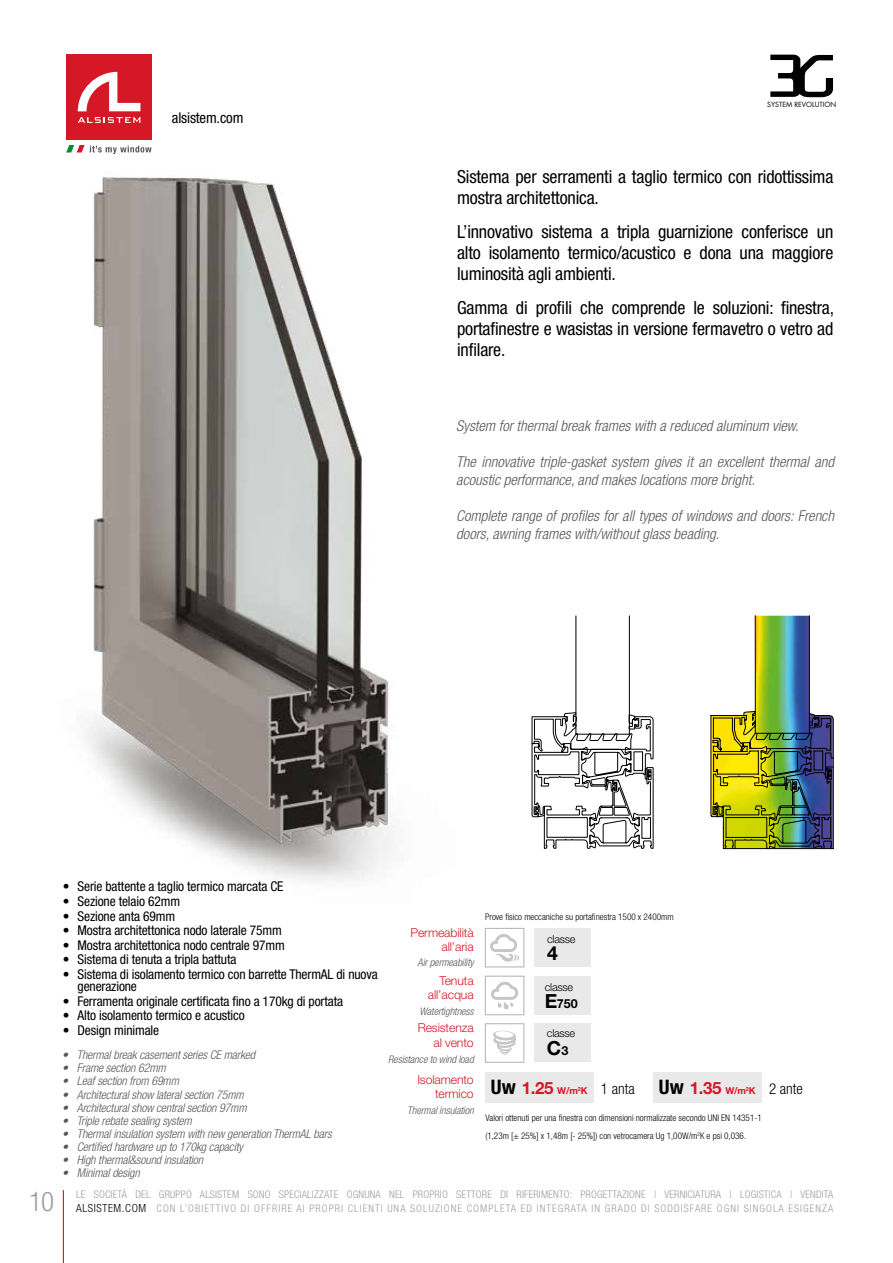
<style>
.page{position:relative;width:893px;height:1263px;background:#fff}
.page>*{position:absolute;margin:0;border:0;box-sizing:border-box;transform-origin:0 0}
.t1{font:300 condensed 27px "Helvetica Neue LT Std";color:#9d9d9c}
.t2{font:700 19.35px "Helvetica Neue LT Pro";color:#000}
.t3{font:condensed 18px/21px "Helvetica Neue LT Std";letter-spacing:-.01em;color:#000;text-align:justify}
.t4{font:700 16.95px "Helvetica Neue LT Pro";color:#d61726}
.t5{font:italic 300 condensed 15px/18px "Helvetica Neue LT Std";color:#575756}
.t6{font:300 condensed 15px "Helvetica Neue LT Std";color:#000}
.t7{font:condensed 14.85px "Helvetica Neue LT Std";letter-spacing:-.01em;color:#000}
.t8{font:condensed 13.5px/12px "Helvetica Neue LT Std";letter-spacing:-.01em;color:#000}
.t9{font:700 12.45px "Helvetica Neue LT Pro";color:#000}
.t10{font:300 12.15px/14.2px "Helvetica Neue LT Pro";letter-spacing:-.01em;color:#d61726;text-align:right}
.t11{font:italic 300 condensed 12px "Helvetica Neue LT Std";letter-spacing:-.01em;color:#575756}
.t12{font:300 condensed 11.25px "Helvetica Neue LT Std";letter-spacing:.055em;color:#000}
.t13{font:300 10.95px "Helvetica Neue LT Pro";letter-spacing:-.025em;color:#000}
.t14{font:300 condensed 10.5px/13.5px "Helvetica Neue LT Std";letter-spacing:.015em;color:#9d9d9c;text-align:right}
.t15{font:italic 300 condensed 10.5px "Helvetica Neue LT Std";letter-spacing:-.01em;color:#575756}
.t16{font:300 condensed 9.15px/17.7px "Helvetica Neue LT Std";color:#000}
.t17{font:6.9px "Futura Std";color:#000}
.s1{font-size:19.35px}
.s2{font-size:12.45px}
.s3{font-weight:700;font-size:19.95px}
.s4{font-family:"Helvetica Neue LT Pro";font-weight:700;font-stretch:normal;font-size:16.95px;color:#d61726}
.s5{font-family:"Helvetica Neue LT Pro";font-weight:700;font-stretch:normal;font-size:9.6px;color:#d61726}
.s6{font-family:"Helvetica Neue LT Std";font-stretch:condensed;font-size:19.95px;color:#000}
.s7{font-size:9.6px}
</style>
<div class="page">
<hr style="left:63px;top:1190px;width:1px;height:73px;background:#d61726">
<div style="left:66px;top:54px;width:86px;height:86px;background:#d61726"></div>
<svg style="left:78px;top:117px;width:62px;height:6px"></svg>
<svg style="left:78px;top:72px;width:62px;height:39px"></svg>
<svg style="left:66px;top:145px;width:86px;height:9px"></svg>
<img style="left:85px;top:176px;width:653px;height:789px">
<svg style="left:770px;top:55px;width:63px;height:42px"></svg>
<div style="left:653px;top:1072px;width:109px;height:30px;background:#e9e9e9"></div>
<div style="left:485px;top:1072px;width:109px;height:30px;background:#e9e9e9"></div>
<hr style="left:576px;top:616px;width:1px;height:118px;background:#000">
<hr style="left:629px;top:616px;width:1px;height:118px;background:#000">
<svg style="left:531px;top:712px;width:123px;height:149px"></svg>
<div style="left:534px;top:928px;width:57px;height:39px;background:#e9e9e9"></div>
<div style="left:534px;top:976px;width:57px;height:38px;background:#e9e9e9"></div>
<div style="left:534px;top:1023px;width:57px;height:39px;background:#e9e9e9"></div>
<div style="left:485px;top:976px;width:39px;height:39px;border:1px solid #b3b2b2"></div>
<svg style="left:491px;top:982px;width:27px;height:28px"></svg>
<div style="left:485px;top:928px;width:39px;height:39px;border:1px solid #b3b2b2"></div>
<svg style="left:490px;top:934px;width:30px;height:28px"></svg>
<div style="left:485px;top:1023px;width:39px;height:39px;border:1px solid #b3b2b2"></div>
<svg style="left:493px;top:1030px;width:23px;height:25px"></svg>
<img style="left:711px;top:616px;width:122px;height:233px">
<p class="t7" style="left:172px;top:109px;width:73px">alsistem.com</p>
<p class="t17" style="left:767px;top:100px;width:70px">SYSTEM REVOLUTION</p>
<h3 class="t3" style="left:457px;top:166px;width:378px">Sistema per serramenti a taglio termico con ridottissima mostra architettonica.</h3>
<h3 class="t3" style="left:457px;top:221px;width:378px">L’innovativo sistema a tripla guarnizione conferisce un alto isolamento termico/acustico e dona una maggiore luminosità agli ambienti.</h3>
<h3 class="t3" style="left:457px;top:297px;width:378px">Gamma di profili che comprende le soluzioni: finestra, portafinestre e wasistas in versione fermavetro o vetro ad infilare.</h3>
<p class="t5" style="left:456px;top:417px;width:344px">System for thermal break frames with a reduced aluminum view.</p>
<p class="t5" style="left:456px;top:453px;width:379px">The innovative triple-gasket system gives it an excellent thermal and acoustic performance, and makes locations more bright.</p>
<p class="t5" style="left:456px;top:507px;width:379px">Complete range of profiles for all types of windows and doors: French doors, awning frames with/without glass beading.</p>
<p class="t8" style="left:63px;top:880px;width:222px">• Serie battente a taglio termico marcata CE</p>
<p class="t8" style="left:63px;top:895px;width:119px">• Sezione telaio 62mm</p>
<p class="t8" style="left:63px;top:910px;width:114px">• Sezione anta 69mm</p>
<p class="t8" style="left:63px;top:924px;width:220px">• Mostra architettonica nodo laterale 75mm</p>
<p class="t8" style="left:63px;top:939px;width:223px">• Mostra architettonica nodo centrale 97mm</p>
<p class="t8" style="left:63px;top:953px;width:175px">• Sistema di tenuta a tripla battuta</p>
<p class="t8" style="left:78px;top:968px;width:302px;text-indent:-15px">• Sistema di isolamento termico con barrette ThermAL di nuova generazione</p>
<p class="t8" style="left:63px;top:995px;width:282px">• Ferramenta originale certificata fino a 170kg di portata</p>
<p class="t8" style="left:63px;top:1009px;width:183px">• Alto isolamento termico e acustico</p>
<p class="t8" style="left:63px;top:1024px;width:98px">• Design minimale</p>
<p class="t11" style="left:62px;top:1048px;width:195px">• Thermal break casement series CE marked</p>
<p class="t11" style="left:62px;top:1061px;width:105px">• Frame section 62mm</p>
<p class="t11" style="left:62px;top:1074px;width:118px">• Leaf section from 69mm</p>
<p class="t11" style="left:62px;top:1087px;width:183px">• Architectural show lateral section 75mm</p>
<p class="t11" style="left:62px;top:1100px;width:186px">• Architectural show central section 97mm</p>
<p class="t11" style="left:62px;top:1114px;width:131px">• Triple rebate sealing system</p>
<p class="t11" style="left:62px;top:1127px;width:271px">• Thermal insulation system with new generation ThermAL bars</p>
<p class="t11" style="left:62px;top:1140px;width:182px">• Certified hardware up to 170kg capacity</p>
<p class="t11" style="left:62px;top:1153px;width:143px">• High thermal&amp;sound insulation</p>
<p class="t11" style="left:62px;top:1166px;width:79px">• Minimal design</p>
<p class="t10" style="left:410px;top:925px;width:65px">Permeabilità all’aria</p>
<p class="t10" style="left:428px;top:973px;width:47px">Tenuta all’acqua</p>
<p class="t10" style="left:418px;top:1020px;width:57px">Resistenza al vento</p>
<p class="t15" style="left:418px;top:956px;width:58px">Air permeability</p>
<p class="t15" style="left:420px;top:1006px;width:56px">Watertightness</p>
<p class="t15" style="left:388px;top:1053px;width:87px">Resistance to wind load</p>
<p class="t10" style="left:417px;top:1072px;width:58px">Isolamento termico</p>
<p class="t15" style="left:407px;top:1104px;width:68px">Thermal insulation</p>
<p class="t16" style="left:485px;top:908px;width:190px">Prove fisico meccaniche su portafinestra 1500 x 2400mm</p>
<p class="t13" style="left:547px;top:932px;width:30px">classe</p>
<h2 class="t2" style="left:547px;top:941px;width:12px">4</h2>
<p class="t13" style="left:545px;top:980px;width:30px">classe</p>
<p class="t9" style="left:545px;top:996px;width:34px"><span class="s1">E</span>750</p>
<p class="t13" style="left:547px;top:1027px;width:30px">classe</p>
<h2 class="t2" style="left:547px;top:1036px;width:23px">C<span class="s2">3</span></h2>
<p class="t6" style="left:601px;top:1080px;width:203px">1 anta <span class="s3">Uw</span> <span class="s4">1.35</span> <span class="s5">W/m</span><sup>2</sup><span class="s5">K</span> 2 ante</p>
<p class="t16" style="left:485px;top:1109px;width:278px">Valori ottenuti per una finestra con dimensioni normalizzate secondo UNI EN 14351-1 (1,23m [± 25%] x 1,48m [- 25%]) con vetrocamera Ug 1,00W/m<sup>2</sup>K e psi 0,036.</p>
<p class="t4" style="left:491px;top:1077px;width:98px"><span class="s6">Uw</span> 1.25 <span class="s7">W/m</span><sup>2</sup><span class="s7">K</span></p>
<p class="t14" style="left:76px;top:1188px;width:759px">LE SOCIETÀ DEL GRUPPO ALSISTEM SONO SPECIALIZZATE OGNUNA NEL PROPRIO SETTORE DI RIFERIMENTO: PROGETTAZIONE | VERNICIATURA | LOGISTICA | VENDITA<br>CON L’OBIETTIVO DI OFFRIRE AI PROPRI CLIENTI UNA SOLUZIONE COMPLETA ED INTEGRATA IN GRADO DI SODDISFARE OGNI SINGOLA ESIGENZA</p>
<h1 class="t1" style="left:29px;top:1186px;width:27px">10</h1>
<p class="t12" style="left:76px;top:1201px;width:72px">ALSISTEM.COM</p>
</div>
